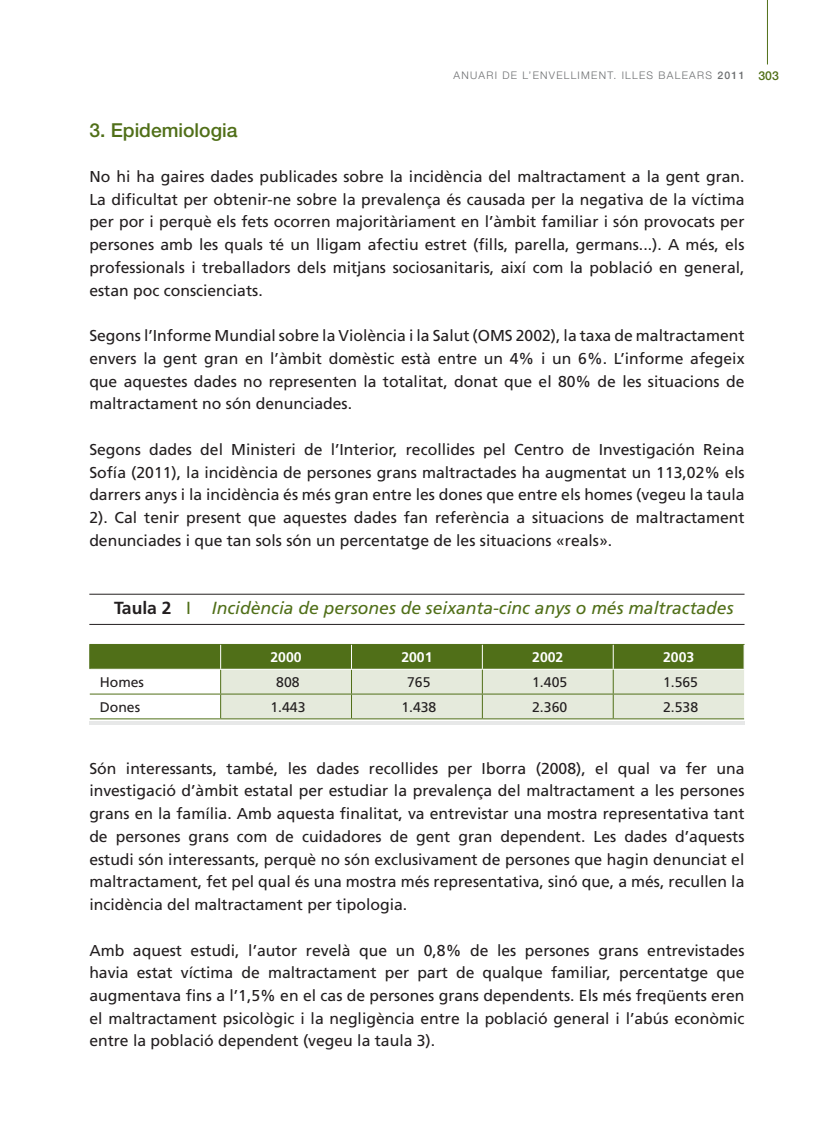
<style>
.page{position:relative;width:819px;height:1141px;background:#fff}
.page>*{position:absolute;margin:0;border:0;box-sizing:border-box;transform-origin:0 0}
.t1{font:500 19.25px "Helvetica Neue LT Std";color:#506f18}
.t2{font:italic 17.5px "Frutiger LT Std";color:#506f18}
.t3{font:15.75px/22.8px "Frutiger LT Std";color:#231f20;text-align:justify}
.t4{font:14px "Frutiger LT Std";color:#231f20}
.t5{font:700 14px "Frutiger LT Std";color:#fff}
.t6{font:300 10.5px "Helvetica Neue LT Std";letter-spacing:.12em;color:#6d6f71}
.s1{font-weight:500}
.s2{font-weight:500;font-size:12.25px;color:#506f18}
.s3{font-weight:700;font-style:normal;color:#231f20}
.s4{font-style:normal}
</style>
<div class="page">
<hr style="left:767px;top:0;width:1px;height:64px;background:#506f18">
<hr style="left:89px;top:594px;width:655px;height:1px;background:#231f20">
<hr style="left:89px;top:624px;width:655px;height:1px;background:#231f20">
<svg style="left:89px;top:644px;width:655px;height:75px;background:#b4c19b"></svg>
<hr style="left:89px;top:721px;width:655px;height:3px;background:#e7e8e8">
<p class="t6" style="left:453px;top:69px;width:327px">ANUARI DE L’ENVELLIMENT. ILLES BALEARS <span class="s1">2011</span> <span class="s2">303</span></p>
<p class="t1" style="left:89px;top:118px;width:150px">3. Epidemiologia</p>
<p class="t3" style="left:89px;top:165px;width:656px">No hi ha gaires dades publicades sobre la incidència del maltractament a la gent gran.<br>La dificultat per obtenir-ne sobre la prevalença és causada per la negativa de la víctima per por i perquè els fets ocorren majoritàriament en l’àmbit familiar i són provocats per persones amb les quals té un lligam afectiu estret (fills, parella, germans...). A més, els professionals i treballadors dels mitjans sociosanitaris, així com la població en general, estan poc conscienciats.</p>
<p class="t3" style="left:89px;top:324px;width:656px">Segons l’Informe Mundial sobre la Violència i la Salut (OMS 2002), la taxa de maltractament envers la gent gran en l’àmbit domèstic està entre un 4% i un 6%. L’informe afegeix que aquestes dades no representen la totalitat, donat que el 80% de les situacions de maltractament no són denunciades.</p>
<p class="t3" style="left:89px;top:438px;width:656px">Segons dades del Ministeri de l’Interior, recollides pel Centro de Investigación Reina Sofía (2011), la incidència de persones grans maltractades ha augmentat un 113,02% els darrers anys i la incidència és més gran entre les dones que entre els homes (vegeu la taula 2). Cal tenir present que aquestes dades fan referència a situacions de maltractament denunciades i que tan sols són un percentatge de les situacions «reals».</p>
<p class="t2" style="left:114px;top:598px;width:620px"><span class="s3">Taula 2</span> <span class="s4">I</span> Incidència de persones de seixanta-cinc anys o més maltractades</p>
<p class="t5" style="left:270px;top:649px;width:33px">2000</p>
<p class="t5" style="left:401px;top:649px;width:33px">2001</p>
<p class="t5" style="left:532px;top:649px;width:33px">2002</p>
<p class="t5" style="left:663px;top:649px;width:33px">2003</p>
<p class="t4" style="left:100px;top:674px;width:46px">Homes</p>
<p class="t4" style="left:276px;top:674px;width:25px">808</p>
<p class="t4" style="left:407px;top:674px;width:25px">765</p>
<p class="t4" style="left:532px;top:674px;width:37px">1.405</p>
<p class="t4" style="left:663px;top:674px;width:37px">1.565</p>
<p class="t4" style="left:100px;top:699px;width:42px">Dones</p>
<p class="t4" style="left:270px;top:699px;width:37px">1.443</p>
<p class="t4" style="left:401px;top:699px;width:37px">1.438</p>
<p class="t4" style="left:532px;top:699px;width:37px">2.360</p>
<p class="t4" style="left:663px;top:699px;width:37px">2.538</p>
<p class="t3" style="left:89px;top:757px;width:656px">Són interessants, també, les dades recollides per Iborra (2008), el qual va fer una investigació d’àmbit estatal per estudiar la prevalença del maltractament a les persones grans en la família. Amb aquesta finalitat, va entrevistar una mostra representativa tant de persones grans com de cuidadores de gent gran dependent. Les dades d’aquests estudi són interessants, perquè no són exclusivament de persones que hagin denunciat el maltractament, fet pel qual és una mostra més representativa, sinó que, a més, recullen la incidència del maltractament per tipologia.</p>
<p class="t3" style="left:89px;top:939px;width:656px">Amb aquest estudi, l’autor revelà que un 0,8% de les persones grans entrevistades havia estat víctima de maltractament per part de qualque familiar, percentatge que augmentava fins a l’1,5% en el cas de persones grans dependents. Els més freqüents eren el maltractament psicològic i la negligència entre la població general i l’abús econòmic entre la població dependent (vegeu la taula 3).</p>
</div>
